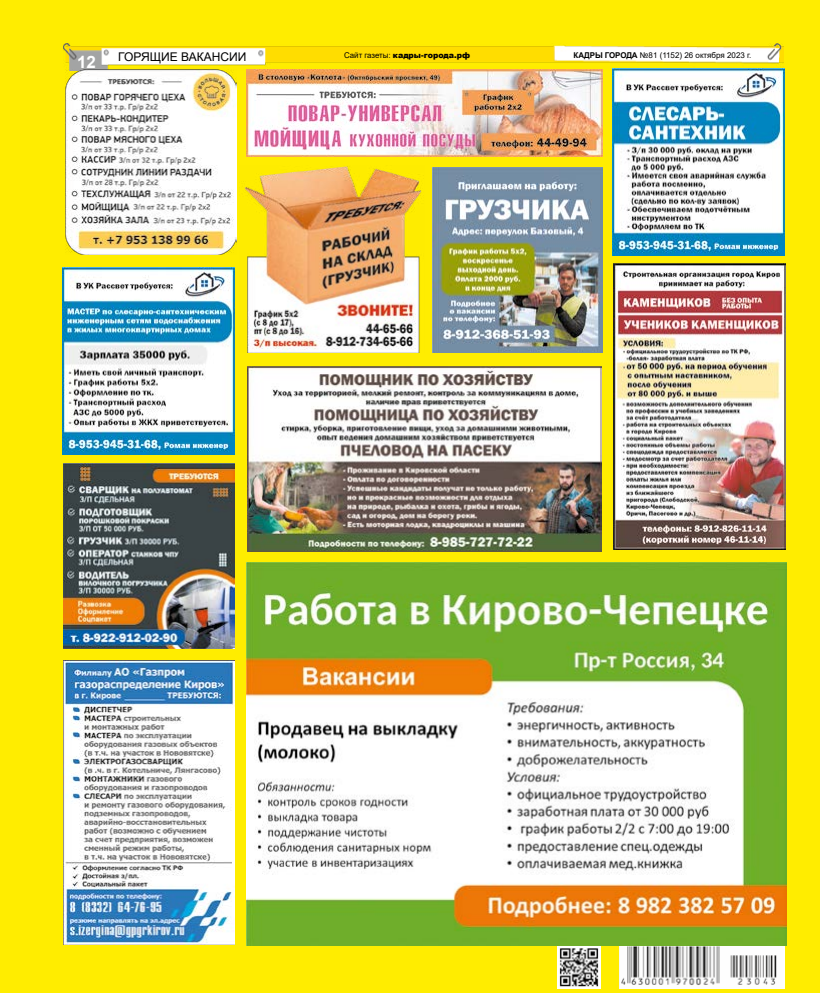
<style>
.page{position:relative;width:820px;height:993px;background:#fff}
.page>*{position:absolute;margin:0;border:0;box-sizing:border-box;transform-origin:0 0}
.t1{font:700 17px "Arial";color:#fff}
.t2{font:12px "Arial";color:#000}
.t3{font:8px "Arial";color:#000}
.t4{font:900 8px "Arial";color:#000}
.s1{font-weight:400}
.s2{font-weight:700}
</style>
<div class="page">
<div style="left:0;top:1px;width:819px;height:991px;background:#ffed00"></div>
<img style="left:63px;top:44px;width:720px;height:27px">
<img style="left:557px;top:945px;width:43px;height:43px">
<img style="left:619px;top:945px;width:164px;height:43px">
<img style="left:64px;top:463px;width:170px;height:185px">
<img style="left:247px;top:366px;width:354px;height:185px">
<img style="left:63px;top:660px;width:171px;height:284px">
<img style="left:247px;top:562px;width:539px;height:383px">
<img style="left:65px;top:70px;width:171px;height:185px">
<img style="left:612px;top:69px;width:172px;height:186px">
<img style="left:62px;top:268px;width:173px;height:186px">
<img style="left:613px;top:263px;width:172px;height:286px">
<img style="left:244px;top:166px;width:178px;height:186px">
<img style="left:246px;top:69px;width:356px;height:88px">
<img style="left:432px;top:168px;width:170px;height:184px">
<h1 class="t1" style="left:77px;top:50px;width:20px">12</h1>
<p class="t4" style="left:344px;top:49px;width:127px"><span class="s1">Сайт газеты:</span> кадры-города.рф</p>
<h2 class="t2" style="left:118px;top:49px;width:129px">ГОРЯЩИЕ ВАКАНСИИ</h2>
<p class="t3" style="left:573px;top:50px;width:179px"><span class="s2">КАДРЫ ГОРОДА</span> №81 (1152) 26 октября 2023 г.</p>
</div>
